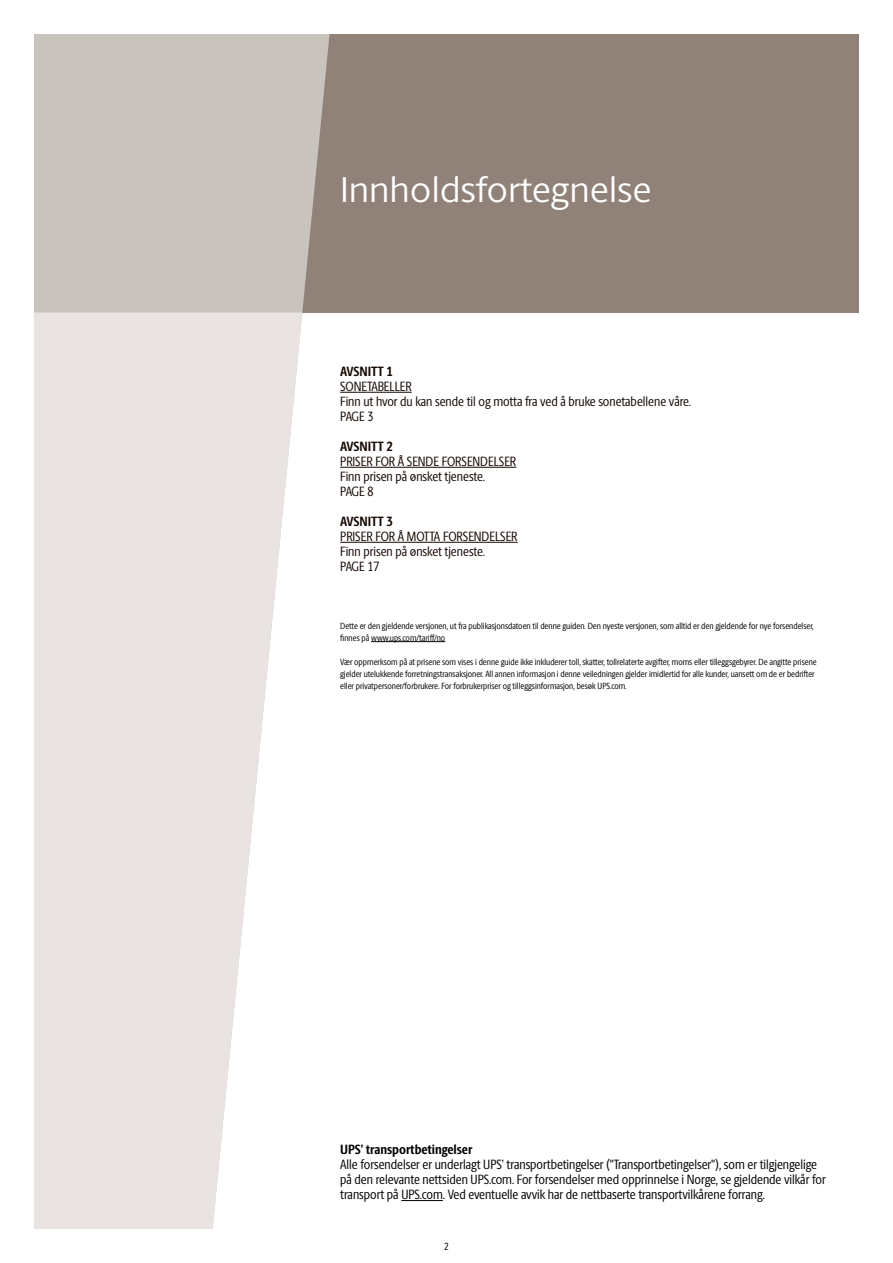
<style>
.page{position:relative;width:893px;height:1263px;background:#fff}
.page>*{position:absolute;margin:0;border:0;box-sizing:border-box;transform-origin:0 0}
.t1{font:36px "UPS Berlingske Sans";letter-spacing:-.005em;color:#fff}
.t2{font:13.5px/15px "UPS Berlingske Sans Cn";color:#000}
.t3{font:13.5px/15px "UPS Berlingske Sans Cn";color:#140700}
.t4{font:700 13.5px "UPS Berlingske Sans Cn";letter-spacing:-.01em;color:#140700}
.t5{font:700 13.5px "UPS Berlingske Sans Cn";color:#000}
.t6{font:10.5px "UPS Berlingske Sans Cn";color:#000}
.t7{font:9px/12px "UPS Berlingske Sans Cn";color:#000}
</style>
<div class="page">
<div style="left:34px;top:34px;width:825px;height:279px;background:#908279"></div>
<div style="left:34px;top:34px;width:296px;height:280px;background:#c9c3be"></div>
<svg style="left:34px;top:313px;width:268px;height:916px;fill:#e9e4e1"></svg>
<hr style="left:340px;top:392px;width:72px;height:1px;background:#140700">
<hr style="left:340px;top:467px;width:176px;height:1px;background:#140700">
<hr style="left:340px;top:542px;width:178px;height:1px;background:#140700">
<hr style="left:371px;top:641px;width:74px;height:1px;background:#000">
<hr style="left:401px;top:1200px;width:42px;height:1px;background:#000">
<h1 class="t1" style="left:340px;top:164px;width:313px">Innholdsfortegnelse</h1>
<h2 class="t4" style="left:340px;top:361px;width:54px">AVSNITT 1</h2>
<h2 class="t3" style="left:340px;top:378px;width:352px">SONETABELLER<br>Finn ut hvor du kan sende til og motta fra ved å bruke sonetabellene våre.<br>PAGE 3</h2>
<h2 class="t4" style="left:340px;top:436px;width:54px">AVSNITT 2</h2>
<h2 class="t3" style="left:340px;top:453px;width:178px">PRISER FOR Å SENDE FORSENDELSER<br>Finn prisen på ønsket tjeneste.<br>PAGE 8</h2>
<h2 class="t4" style="left:340px;top:511px;width:54px">AVSNITT 3</h2>
<h2 class="t3" style="left:340px;top:528px;width:179px">PRISER FOR Å MOTTA FORSENDELSER<br>Finn prisen på ønsket tjeneste.<br>PAGE 17</h2>
<p class="t7" style="left:340px;top:619px;width:475px">Dette er den gjeldende versjonen, ut fra publikasjonsdatoen til denne guiden. Den nyeste versjonen, som alltid er den gjeldende for nye forsendelser, finnes på www.ups.com/tariff/no</p>
<p class="t7" style="left:340px;top:655px;width:478px">Vær oppmerksom på at prisene som vises i denne guide ikke inkluderer toll, skatter, tollrelaterte avgifter, moms eller tilleggsgebyrer. De angitte prisene gjelder utelukkende forretningstransaksjoner. All annen informasjon i denne veiledningen gjelder imidlertid for alle kunder, uansett om de er bedrifter eller privatpersoner/forbrukere. For forbrukerpriser og tilleggsinformasjon, besøk UPS.com.</p>
<h2 class="t5" style="left:340px;top:1139px;width:134px">UPS’ transportbetingelser</h2>
<p class="t2" style="left:340px;top:1157px;width:487px">Alle forsendelser er underlagt UPS’ transportbetingelser ("Transportbetingelser"), som er tilgjengelige på den relevante nettsiden UPS.com. For forsendelser med opprinnelse i Norge, se gjeldende vilkår for transport på UPS.com. Ved eventuelle avvik har de nettbaserte transportvilkårene forrang.</p>
<p class="t6" style="left:444px;top:1239px;width:6px">2</p>
</div>
